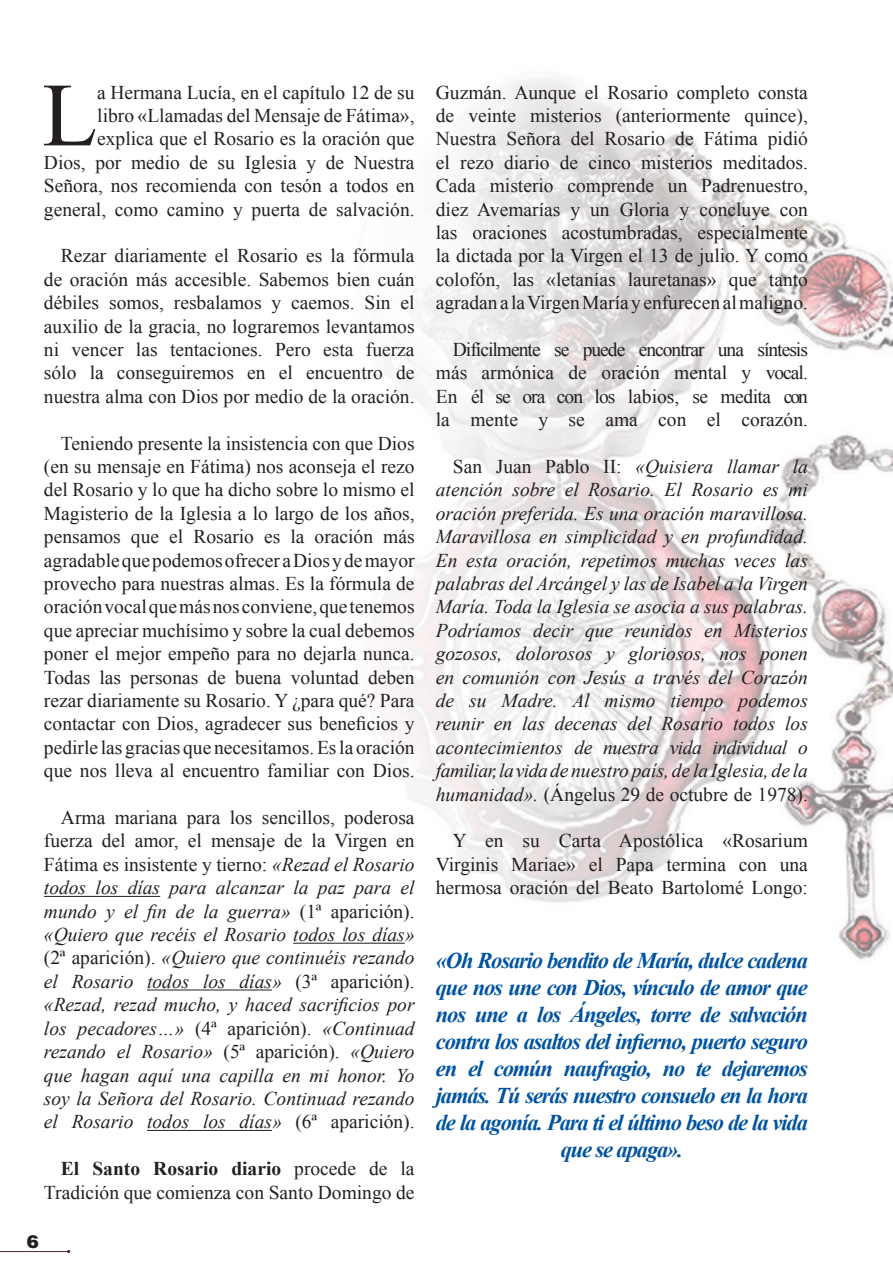
<style>
.page{position:relative;width:893px;height:1263px;background:#fff}
.page>*{position:absolute;margin:0;border:0;box-sizing:border-box;transform-origin:0 0}
.t1{font:90.15px "Times New Roman";color:#231f20}
.t2{font:italic 700 22.5px/27px "Times New Roman";letter-spacing:-.05em;color:#0153a0;text-align:center}
.t3{font:19.5px/23.4px "Times New Roman";color:#231f20;text-align:justify}
.t4{font:italic 19.5px/23.4px "Times New Roman";color:#231f20;text-align:justify}
.t5{font:900 18px "Helvetica LT Std";color:#231f20}
.s1{font-style:normal}
.s2{font-weight:700}
</style>
<div class="page">
<img style="left:293px;top:79px;width:600px;height:881px">
<hr style="left:0;top:1251px;width:69px;height:1px;background:#4f342e">
<hr style="left:44px;top:896px;width:116px;height:1px;background:#231f20">
<hr style="left:293px;top:943px;width:112px;height:1px;background:#231f20">
<hr style="left:147px;top:989px;width:125px;height:1px;background:#231f20">
<hr style="left:147px;top:1130px;width:125px;height:1px;background:#231f20">
<p class="t3" style="left:44px;top:80px;width:372px;text-align:right">a Hermana Lucía, en el capítulo 12 de su<br>libro «Llamadas del Mensaje de Fátima», explica que el Rosario es la oración que<br>Dios, por medio de su Iglesia y de Nuestra Señora, nos recomienda con tesón a todos en general, como camino y puerta de salvación.</p>
<p class="t3" style="left:44px;top:244px;width:372px;text-indent:17px">Rezar diariamente el Rosario es la fórmula de oración más accesible. Sabemos bien cuán débiles somos, resbalamos y caemos. Sin el auxilio de la gracia, no lograremos levantamos ni vencer las tentaciones. Pero esta fuerza sólo la conseguiremos en el encuentro de nuestra alma con Dios por medio de la oración.</p>
<p class="t3" style="left:44px;top:431px;width:372px;text-indent:17px">Teniendo presente la insistencia con que Dios (en su mensaje en Fátima) nos aconseja el rezo del Rosario y lo que ha dicho sobre lo mismo el Magisterio de la Iglesia a lo largo de los años, pensamos que el Rosario es la oración más agradable que podemos ofrecer a Dios y de mayor provecho para nuestras almas. Es la fórmula de oración vocal que más nos conviene, que tenemos que apreciar muchísimo y sobre la cual debemos poner el mejor empeño para no dejarla nunca.<br>Todas las personas de buena voluntad deben rezar diariamente su Rosario. Y ¿para qué? Para contactar con Dios, agradecer sus beneficios y pedirle las gracias que necesitamos. Es la oración que nos lleva al encuentro familiar con Dios.</p>
<p class="t4" style="left:44px;top:805px;width:372px;text-indent:17px"><span class="s1">Arma mariana para los sencillos, poderosa fuerza del amor, el mensaje de la Virgen en Fátima es insistente y tierno:</span> «Rezad el Rosario todos los días para alcanzar la paz para el mundo y el fin de la guerra» <span class="s1">(1ª aparición). </span>«Quiero que recéis el Rosario todos los días» <span class="s1">(2ª aparición).</span> «Quiero que continuéis rezando el Rosario todos los días» <span class="s1">(3ª aparición). </span>«Rezad, rezad mucho, y haced sacrificios por los pecadores…» <span class="s1">(4ª aparición).</span> «Continuad rezando el Rosario» <span class="s1">(5ª aparición).</span> «Quiero que hagan aquí una capilla en mi honor. Yo soy la Señora del Rosario. Continuad rezando el Rosario todos los días» <span class="s1">(6ª aparición).</span></p>
<p class="t3" style="left:44px;top:1156px;width:372px;text-align:right"><span class="s2">El Santo Rosario diario</span> procede de la<br>Tradición que comienza con Santo Domingo de</p>
<h1 class="t1" style="left:42px;top:52px;width:57px">L</h1>
<p class="t5" style="left:27px;top:1230px;width:14px">6</p>
<p class="t3" style="left:436px;top:80px;width:374px">Guzmán. Aunque el Rosario completo consta de veinte misterios (anteriormente quince), Nuestra Señora del Rosario de Fátima pidió el rezo diario de cinco misterios meditados.<br>Cada misterio comprende un Padrenuestro, diez Avemarías y un Gloria y concluye con las oraciones acostumbradas, especialmente la dictada por la Virgen el 13 de julio. Y como colofón, las «letanías lauretanas» que tanto agradan a la Virgen María y enfurecen al maligno.</p>
<p class="t3" style="left:436px;top:337px;width:374px;text-indent:17px">Difícilmente se puede encontrar una síntesis más armónica de oración mental y vocal.<br>En él se ora con los labios, se medita con la mente y se ama con el corazón.</p>
<p class="t4" style="left:436px;top:454px;width:374px;text-indent:17px"><span class="s1">San Juan Pablo II:</span> «Quisiera llamar la atención sobre el Rosario. El Rosario es mi oración preferida. Es una oración maravillosa.<br>Maravillosa en simplicidad y en profundidad.<br>En esta oración, repetimos muchas veces las palabras del Arcángel y las de Isabel a la Virgen María. Toda la Iglesia se asocia a sus palabras.<br>Podríamos decir que reunidos en Misterios gozosos, dolorosos y gloriosos, nos ponen en comunión con Jesús a través del Corazón de su Madre. Al mismo tiempo podemos reunir en las decenas del Rosario todos los acontecimientos de nuestra vida individual o familiar, la vida de nuestro país, de la Iglesia, de la humanidad». <span class="s1">(Ángelus 29 de octubre de 1978).</span></p>
<p class="t3" style="left:436px;top:829px;width:374px;text-indent:17px">Y en su Carta Apostólica «Rosarium Virginis Mariae» el Papa termina con una hermosa oración del Beato Bartolomé Longo:</p>
<p class="t2" style="left:436px;top:946px;width:374px">«Oh Rosario bendito de María, dulce cadena que nos une con Dios, vínculo de amor que nos une a los Ángeles, torre de salvación contra los asaltos del infierno, puerto seguro en el común naufragio, no te dejaremos jamás. Tú serás nuestro consuelo en la hora de la agonía. Para ti el último beso de la vida que se apaga».</p>
</div>
